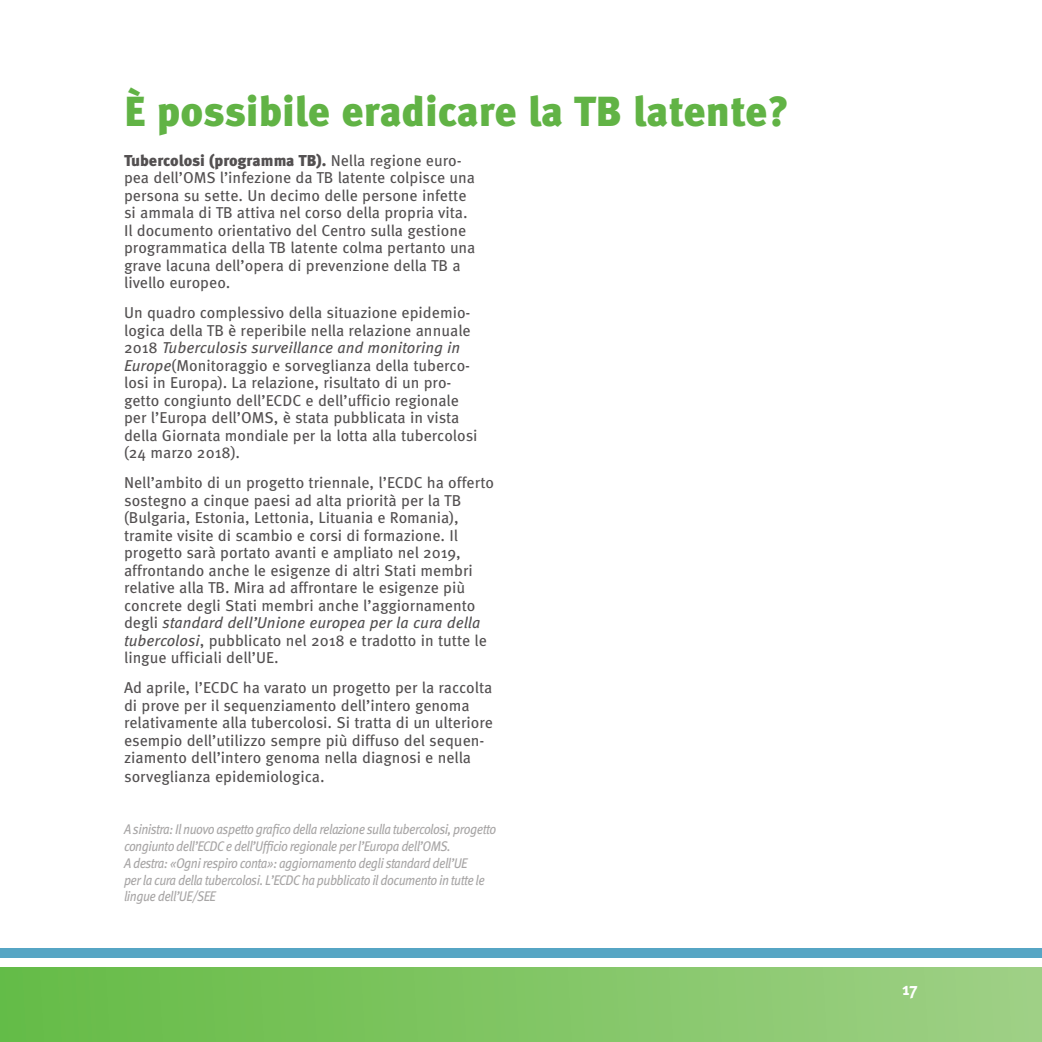
<style>
.page{position:relative;width:1042px;height:1042px;background:#fff}
.page>*{position:absolute;margin:0;border:0;box-sizing:border-box;transform-origin:0 0}
.t1{font:900 42px "Meta Pro";letter-spacing:-.005em;color:#61b345}
.t2{font:700 17.5px "Meta Pro";color:#fff}
.t3{font:15.75px/17.5px "Meta Pro";color:#535051}
.t4{font:italic 14px/16.8px "Meta Pro";letter-spacing:-.04em;color:#a8a6a6;scale:.9 1}
.s1{font-weight:900}
.s2{font-style:italic}
</style>
<div class="page">
<div style="left:0;top:947px;width:1042px;height:10px;background:#56a5c4"></div>
<div style="left:0;top:967px;width:1042px;height:75px;background:linear-gradient(to right,#64bb45,#9fd085)"></div>
<h1 class="t1" style="left:124px;top:85px;width:666px">È possibile eradicare la TB latente?</h1>
<p class="t3" style="left:124px;top:152px;width:353px"><span class="s1">Tubercolosi (programma TB).</span> Nella regione euro&shy;pea dell’OMS l’infezione da TB latente colpisce una persona su sette. Un decimo delle persone infette si ammala di TB attiva nel corso della propria vita.<br>Il documento orientativo del Centro sulla gestione programmatica della TB latente colma pertanto una grave lacuna dell’opera di prevenzione della TB a livello europeo.</p>
<p class="t3" style="left:124px;top:304px;width:355px">Un quadro complessivo della situazione epidemio&shy;logica della TB è reperibile nella relazione annuale 2018 <span class="s2">Tuberculosis surveillance and monitoring in Europe</span>(Monitoraggio e sorveglianza della tuberco&shy;losi in Europa). La relazione, risultato di un pro&shy;getto congiunto dell’ECDC e dell’ufficio regionale per l’Europa dell’OMS, è stata pubblicata in vista della Giornata mondiale per la lotta alla tubercolosi (24 marzo 2018).</p>
<p class="t3" style="left:124px;top:474px;width:371px">Nell’ambito di un progetto triennale, l’ECDC ha offerto sostegno a cinque paesi ad alta priorità per la TB (Bulgaria, Estonia, Lettonia, Lituania e Romania), tramite visite di scambio e corsi di formazione. Il progetto sarà portato avanti e ampliato nel 2019, affrontando anche le esigenze di altri Stati membri relative alla TB. Mira ad affrontare le esigenze più concrete degli Stati membri anche l’aggiornamento degli <span class="s2">standard dell’Unione europea per la cura della tubercolosi</span>, pubblicato nel 2018 e tradotto in tutte le lingue ufficiali dell’UE.</p>
<p class="t3" style="left:124px;top:679px;width:370px">Ad aprile, l’ECDC ha varato un progetto per la raccolta di prove per il sequenziamento dell’intero genoma relativamente alla tubercolosi. Si tratta di un ulteriore esempio dell’utilizzo sempre più diffuso del sequen&shy;ziamento dell’intero genoma nella diagnosi e nella sorveglianza epidemiologica.</p>
<p class="t4" style="left:124px;top:821px;width:415px">A sinistra: Il nuovo aspetto grafico della relazione sulla tubercolosi, progetto congiunto dell’ECDC e dell’Ufficio regionale per l’Europa dell’OMS.<br>A destra: «Ogni respiro conta»: aggiornamento degli standard dell’UE<br>per la cura della tubercolosi. L’ECDC ha pubblicato il documento in tutte le lingue dell’UE/SEE</p>
<p class="t2" style="left:902px;top:977px;width:17px">17</p>
</div>
